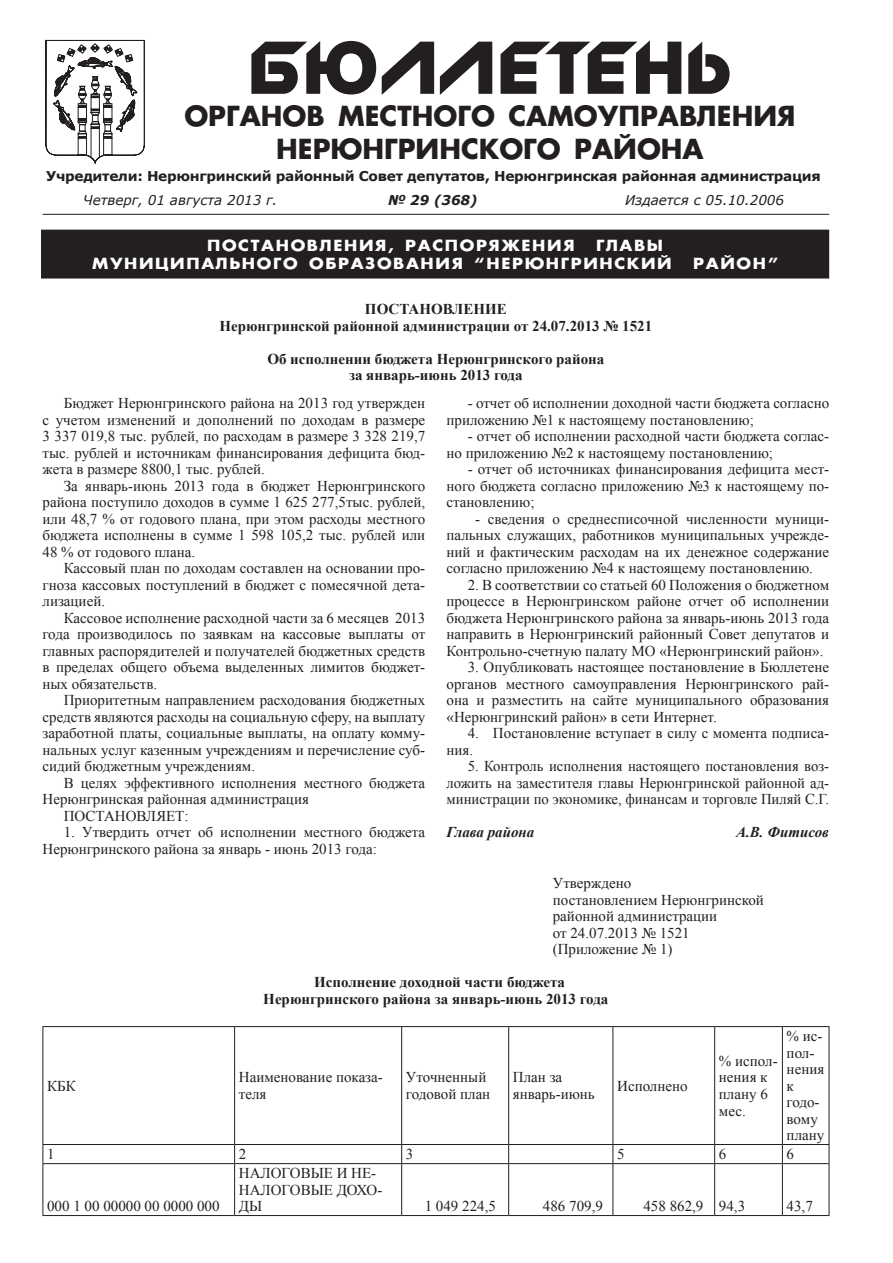
<style>
.page{position:relative;width:893px;height:1263px;background:#fff}
.page>*{position:absolute;margin:0;border:0;box-sizing:border-box;transform-origin:0 0}
.t1{font:70.5px "New Zelek";color:#231f20}
.t2{font:700 27px/32.4px "AG Futura";color:#231f20;text-align:center}
.t3{font:15px/16.5px "Times New Roman";color:#231f20}
.t4{font:700 15px/16.5px "Times New Roman";color:#231f20;text-align:center}
.t5{font:700 15px/18px "AG Futura";letter-spacing:.1em;color:#fff;scale:1.1 1}
.t6{font:italic 700 15px "Times New Roman";color:#231f20}
.t7{font:700 13.5px "Verdana";letter-spacing:-.02em;color:#231f20}
.t8{font:italic 13.5px "Verdana";color:#231f20}
.t9{font:italic 700 13.5px "Verdana";color:#231f20}
</style>
<div class="page">
<svg style="left:46px;top:40px;width:99px;height:124px"></svg>
<hr style="left:43px;top:214px;width:786px;height:1px;background:#231f20">
<div style="left:42px;top:230px;width:786px;height:48px;background:#231f20"></div>
<div style="left:41px;top:230px;width:788px;height:49px;border:2px solid #231f20"></div>
<hr style="left:43px;top:1026px;width:192px;height:1px;background:#231f20">
<hr style="left:43px;top:1027px;width:1px;height:117px;background:#231f20">
<hr style="left:235px;top:1026px;width:167px;height:1px;background:#231f20">
<hr style="left:234px;top:1027px;width:1px;height:117px;background:#231f20">
<hr style="left:402px;top:1026px;width:107px;height:1px;background:#231f20">
<hr style="left:401px;top:1027px;width:1px;height:117px;background:#231f20">
<hr style="left:509px;top:1026px;width:104px;height:1px;background:#231f20">
<hr style="left:508px;top:1027px;width:1px;height:117px;background:#231f20">
<hr style="left:613px;top:1026px;width:102px;height:1px;background:#231f20">
<hr style="left:612px;top:1027px;width:1px;height:117px;background:#231f20">
<hr style="left:715px;top:1026px;width:67px;height:1px;background:#231f20">
<hr style="left:714px;top:1027px;width:1px;height:117px;background:#231f20">
<hr style="left:782px;top:1026px;width:47px;height:1px;background:#231f20">
<hr style="left:782px;top:1027px;width:1px;height:117px;background:#231f20">
<hr style="left:829px;top:1027px;width:1px;height:117px;background:#231f20">
<hr style="left:43px;top:1144px;width:192px;height:1px;background:#231f20">
<svg style="left:43px;top:1145px;width:1px;height:18px"></svg>
<hr style="left:235px;top:1144px;width:167px;height:1px;background:#231f20">
<svg style="left:234px;top:1145px;width:1px;height:18px"></svg>
<hr style="left:402px;top:1144px;width:107px;height:1px;background:#231f20">
<svg style="left:401px;top:1145px;width:1px;height:18px"></svg>
<hr style="left:509px;top:1144px;width:104px;height:1px;background:#231f20">
<svg style="left:508px;top:1145px;width:1px;height:18px"></svg>
<hr style="left:613px;top:1144px;width:102px;height:1px;background:#231f20">
<svg style="left:612px;top:1145px;width:1px;height:18px"></svg>
<hr style="left:715px;top:1144px;width:67px;height:1px;background:#231f20">
<svg style="left:714px;top:1145px;width:1px;height:18px"></svg>
<hr style="left:782px;top:1144px;width:47px;height:1px;background:#231f20">
<svg style="left:782px;top:1145px;width:1px;height:18px"></svg>
<svg style="left:829px;top:1145px;width:1px;height:18px"></svg>
<hr style="left:43px;top:1163px;width:192px;height:1px;background:#231f20">
<hr style="left:43px;top:1164px;width:1px;height:51px;background:#231f20">
<hr style="left:235px;top:1163px;width:167px;height:1px;background:#231f20">
<hr style="left:234px;top:1164px;width:1px;height:51px;background:#231f20">
<hr style="left:402px;top:1163px;width:107px;height:1px;background:#231f20">
<hr style="left:401px;top:1164px;width:1px;height:51px;background:#231f20">
<hr style="left:509px;top:1163px;width:104px;height:1px;background:#231f20">
<hr style="left:508px;top:1164px;width:1px;height:51px;background:#231f20">
<hr style="left:613px;top:1163px;width:102px;height:1px;background:#231f20">
<hr style="left:612px;top:1164px;width:1px;height:51px;background:#231f20">
<hr style="left:715px;top:1163px;width:67px;height:1px;background:#231f20">
<hr style="left:714px;top:1164px;width:1px;height:51px;background:#231f20">
<hr style="left:782px;top:1163px;width:47px;height:1px;background:#231f20">
<hr style="left:782px;top:1164px;width:1px;height:51px;background:#231f20">
<hr style="left:829px;top:1164px;width:1px;height:51px;background:#231f20">
<hr style="left:43px;top:1215px;width:192px;height:1px;background:#231f20">
<hr style="left:235px;top:1215px;width:167px;height:1px;background:#231f20">
<hr style="left:402px;top:1215px;width:107px;height:1px;background:#231f20">
<hr style="left:509px;top:1215px;width:104px;height:1px;background:#231f20">
<hr style="left:613px;top:1215px;width:102px;height:1px;background:#231f20">
<hr style="left:715px;top:1215px;width:67px;height:1px;background:#231f20">
<hr style="left:782px;top:1215px;width:47px;height:1px;background:#231f20">
<h1 class="t1" style="left:247px;top:26px;width:487px">БЮЛЛЕТЕНЬ</h1>
<h2 class="t2" style="left:184px;top:99px;width:613px">ОРГАНОВ МЕСТНОГО САМОУПРАВЛЕНИЯ<br>НЕРЮНГРИНСКОГО РАЙОНА</h2>
<p class="t7" style="left:46px;top:167px;width:776px">Учредители: Нерюнгринский районный Совет депутатов, Нерюнгринская районная администрация</p>
<p class="t8" style="left:83px;top:191px;width:196px">Четверг, 01 августа 2013 г.</p>
<p class="t9" style="left:388px;top:191px;width:91px">№ 29 (368)</p>
<p class="t8" style="left:625px;top:191px;width:160px">Издается с 05.10.2006</p>
<p class="t5" style="left:207px;top:236px;width:336px">ПОСТАНОВЛЕНИЯ, РАСПОРЯЖЕНИЯ</p>
<p class="t5" style="left:92px;top:236px;width:528px;text-indent:504px">ГЛАВЫ<br>МУНИЦИПАЛЬНОГО ОБРАЗОВАНИЯ “НЕРЮНГРИНСКИЙ</p>
<p class="t5" style="left:693px;top:254px;width:79px">РАЙОН”</p>
<p class="t4" style="left:219px;top:300px;width:434px">Постановление<br>Нерюнгринской районной администрации от 24.07.2013 № 1521</p>
<p class="t4" style="left:267px;top:350px;width:339px">Об исполнении бюджета Нерюнгринского района за январь-июнь 2013 года</p>
<p class="t3" style="left:43px;top:394px;width:384px;text-align:justify;text-indent:21px">Бюджет Нерюнгринского района на 2013 год утвержден с учетом изменений и дополнений по доходам в размере 3 337 019,8 тыс. рублей, по расходам в размере 3 328 219,7 тыс. рублей и источникам финансирования дефицита бюд&shy;жета в размере 8800,1 тыс. рублей.</p>
<p class="t3" style="left:43px;top:477px;width:384px;text-align:justify;text-indent:21px">За январь-июнь 2013 года в бюджет Нерюнгринского района поступило доходов в сумме 1 625 277,5тыс. рублей, или 48,7 % от годового плана, при этом расходы местного бюджета исполнены в сумме 1 598 105,2 тыс. рублей или 48 % от годового плана.</p>
<p class="t3" style="left:43px;top:559px;width:384px;text-align:justify;text-indent:21px">Кассовый план по доходам составлен на основании про&shy;гноза кассовых поступлений в бюджет с помесячной дета&shy;лизацией.</p>
<p class="t3" style="left:43px;top:609px;width:384px;text-align:justify;text-indent:21px">Кассовое исполнение расходной части за 6 месяцев 2013 года производилось по заявкам на кассовые выплаты от главных распорядителей и получателей бюджетных средств в пределах общего объема выделенных лимитов бюджет&shy;ных обязательств.</p>
<p class="t3" style="left:43px;top:691px;width:384px;text-align:justify;text-indent:21px">Приоритетным направлением расходования бюджетных средств являются расходы на социальную сферу, на выплату заработной платы, социальные выплаты, на оплату комму&shy;нальных услуг казенным учреждениям и перечисление суб&shy;сидий бюджетным учреждениям.</p>
<p class="t3" style="left:64px;top:774px;width:363px">В целях эффективного исполнения местного бюджета</p>
<p class="t3" style="left:43px;top:790px;width:268px">Нерюнгринская районная администрация</p>
<p class="t3" style="left:64px;top:807px;width:126px">ПОСТАНОВЛЯЕТ:</p>
<p class="t3" style="left:43px;top:823px;width:384px;text-indent:21px">1. Утвердить отчет об исполнении местного бюджета<br>Нерюнгринского района за январь - июнь 2013 года:</p>
<p class="t3" style="left:446px;top:394px;width:384px;text-indent:21px">- отчет об исполнении доходной части бюджета согласно приложению №1 к настоящему постановлению;</p>
<p class="t3" style="left:446px;top:427px;width:384px;text-indent:21px">- отчет об исполнении расходной части бюджета соглас&shy;но приложению №2 к настоящему постановлению;</p>
<p class="t3" style="left:446px;top:460px;width:384px;text-align:justify;text-indent:21px">- отчет об источниках финансирования дефицита мест&shy;ного бюджета согласно приложению №3 к настоящему по&shy;становлению;</p>
<p class="t3" style="left:446px;top:510px;width:384px;text-align:justify;text-indent:29px">- сведения о среднесписочной численности муници&shy;пальных служащих, работников муниципальных учрежде&shy;ний и фактическим расходам на их денежное содержание согласно приложению №4 к настоящему постановлению.</p>
<p class="t3" style="left:446px;top:576px;width:384px;text-align:justify;text-indent:21px">2. В соответствии со статьей 60 Положения о бюджетном процессе в Нерюнгринском районе отчет об исполнении бюджета Нерюнгринского района за январь-июнь 2013 года направить в Нерюнгринский районный Совет депутатов и Контрольно-счетную палату МО «Нерюнгринский район».</p>
<p class="t3" style="left:446px;top:658px;width:384px;text-align:justify;text-indent:21px">3. Опубликовать настоящее постановление в Бюллетене органов местного самоуправления Нерюнгринского рай&shy;она и разместить на сайте муниципального образования «Нерюнгринский район» в сети Интернет.</p>
<p class="t3" style="left:446px;top:724px;width:384px;text-indent:21px">4. Постановление вступает в силу с момента подписа&shy;ния.</p>
<p class="t3" style="left:446px;top:757px;width:384px;text-align:justify;text-indent:21px">5. Контроль исполнения настоящего постановления воз&shy;ложить на заместителя главы Нерюнгринской районной ад&shy;министрации по экономике, финансам и торговле Пиляй С.Г.</p>
<p class="t6" style="left:446px;top:821px;width:89px">Глава района</p>
<p class="t6" style="left:736px;top:821px;width:94px">А.В. Фитисов</p>
<p class="t3" style="left:553px;top:875px;width:213px">Утверждено<br>постановлением Нерюнгринской районной администрации<br>от 24.07.2013 № 1521 (Приложение № 1)</p>
<p class="t4" style="left:263px;top:973px;width:347px">Исполнение доходной части бюджета<br>Нерюнгринского района за январь-июнь 2013 года</p>
<p class="t3" style="left:47px;top:1077px;width:30px">КБК</p>
<p class="t3" style="left:239px;top:1069px;width:146px">Наименование показа&shy;теля</p>
<p class="t3" style="left:406px;top:1069px;width:86px">Уточненный годовой план</p>
<p class="t3" style="left:513px;top:1069px;width:83px">План за январь-июнь</p>
<p class="t3" style="left:617px;top:1077px;width:72px">Исполнено</p>
<p class="t3" style="left:719px;top:1052px;width:60px">% испол&shy;нения к плану 6 мес.</p>
<p class="t3" style="left:787px;top:1028px;width:39px">% ис&shy;пол&shy;нения к годо&shy;вому плану</p>
<p class="t3" style="left:47px;top:1146px;width:9px">1</p>
<p class="t3" style="left:239px;top:1146px;width:9px">2</p>
<p class="t3" style="left:406px;top:1146px;width:9px">3</p>
<p class="t3" style="left:617px;top:1146px;width:9px">5</p>
<p class="t3" style="left:719px;top:1146px;width:9px">6</p>
<p class="t3" style="left:787px;top:1146px;width:9px">6</p>
<p class="t3" style="left:47px;top:1198px;width:174px">000 1 00 00000 00 0000 000</p>
<p class="t3" style="left:239px;top:1165px;width:145px">НАЛОГОВЫЕ И НЕ-<br>НАЛОГОВЫЕ ДОХО-<br>ДЫ</p>
<p class="t3" style="left:425px;top:1198px;width:73px">1 049 224,5</p>
<p class="t3" style="left:543px;top:1198px;width:61px">486 709,9</p>
<p class="t3" style="left:643px;top:1198px;width:61px">458 862,9</p>
<p class="t3" style="left:719px;top:1198px;width:28px">94,3</p>
<p class="t3" style="left:787px;top:1198px;width:28px">43,7</p>
</div>
